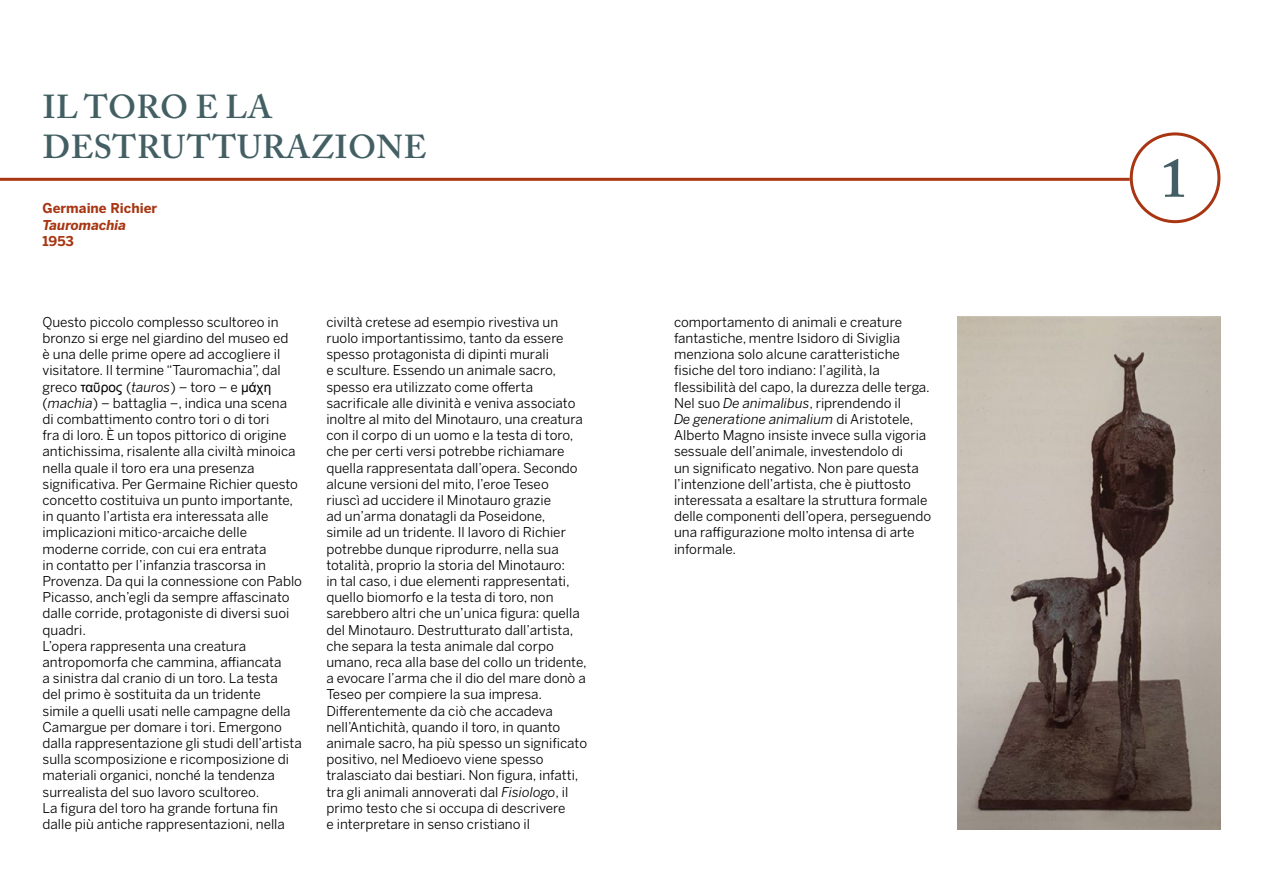
<style>
.page{position:relative;width:1263px;height:893px;background:#fff}
.page>*{position:absolute;margin:0;border:0;box-sizing:border-box;transform-origin:0 0}
.t1{font:600 55.5px "Adobe Caslon Pro";color:#435f63}
.t2{font:600 33px/39.6px "Adobe Caslon Pro";letter-spacing:.015em;color:#435f63}
.t3{font:13.5px/16.2px "Benton Sans";color:#000}
.t4{font:700 13.5px "Benton Sans";color:#a83612}
.t5{font:italic 700 13.5px "Benton Sans";color:#a83612}
.s1{font-family:"Arial"}
.s2{font-style:italic}
</style>
<div class="page">
<hr style="left:0;top:178px;width:1130px;height:3px;background:#a83612">
<div style="left:1130px;top:132px;width:90px;height:91px;border:3px solid #a83612;border-radius:50%"></div>
<img style="left:958px;top:316px;width:262px;height:513px">
<h2 class="t2" style="left:43px;top:87px;width:385px">IL TORO E LA<br>DESTRUTTURAZIONE</h2>
<p class="t4" style="left:43px;top:200px;width:116px">Germaine Richier</p>
<p class="t5" style="left:43px;top:217px;width:85px">Tauromachia</p>
<p class="t4" style="left:43px;top:233px;width:33px">1953</p>
<p class="t3" style="left:43px;top:314px;width:261px">Questo piccolo complesso scultoreo in bronzo si erge nel giardino del museo ed<br>è una delle prime opere ad accogliere il visitatore. Il termine “Tauromachia”, dal greco <span class="s1">ταῦρος</span> (<span class="s2">tauros</span>) – toro – e <span class="s1">μάχη </span>(<span class="s2">machia</span>) – battaglia –, indica una scena<br>di combattimento contro tori o di tori<br>fra di loro. È un topos pittorico di origine antichissima, risalente alla civiltà minoica nella quale il toro era una presenza significativa. Per Germaine Richier questo concetto costituiva un punto importante, in quanto l’artista era interessata alle implicazioni mitico-arcaiche delle moderne corride, con cui era entrata<br>in contatto per l’infanzia trascorsa in Provenza. Da qui la connessione con Pablo Picasso, anch’egli da sempre affascinato dalle corride, protagoniste di diversi suoi quadri.<br>L’opera rappresenta una creatura antropomorfa che cammina, affiancata<br>a sinistra dal cranio di un toro. La testa<br>del primo è sostituita da un tridente<br>simile a quelli usati nelle campagne della Camargue per domare i tori. Emergono dalla rappresentazione gli studi dell’artista sulla scomposizione e ricomposizione di materiali organici, nonché la tendenza surrealista del suo lavoro scultoreo.<br>La figura del toro ha grande fortuna fin dalle più antiche rappresentazioni, nella</p>
<p class="t3" style="left:326px;top:314px;width:262px">civiltà cretese ad esempio rivestiva un ruolo importantissimo, tanto da essere spesso protagonista di dipinti murali<br>e sculture. Essendo un animale sacro, spesso era utilizzato come offerta sacrificale alle divinità e veniva associato inoltre al mito del Minotauro, una creatura con il corpo di un uomo e la testa di toro, che per certi versi potrebbe richiamare quella rappresentata dall’opera. Secondo alcune versioni del mito, l’eroe Teseo<br>riuscì ad uccidere il Minotauro grazie<br>ad un’arma donatagli da Poseidone,<br>simile ad un tridente. Il lavoro di Richier potrebbe dunque riprodurre, nella sua totalità, proprio la storia del Minotauro:<br>in tal caso, i due elementi rappresentati, quello biomorfo e la testa di toro, non sarebbero altri che un’unica figura: quella del Minotauro. Destrutturato dall’artista, che separa la testa animale dal corpo umano, reca alla base del collo un tridente, a evocare l’arma che il dio del mare donò a Teseo per compiere la sua impresa.<br>Differentemente da ciò che accadeva nell’Antichità, quando il toro, in quanto animale sacro, ha più spesso un significato positivo, nel Medioevo viene spesso tralasciato dai bestiari. Non figura, infatti, tra gli animali annoverati dal <span class="s2">Fisiologo</span>, il primo testo che si occupa di descrivere<br>e interpretare in senso cristiano il</p>
<p class="t3" style="left:674px;top:314px;width:259px">comportamento di animali e creature fantastiche, mentre Isidoro di Siviglia menziona solo alcune caratteristiche fisiche del toro indiano: l’agilità, la flessibilità del capo, la durezza delle terga.<br>Nel suo <span class="s2">De animalibus</span>, riprendendo il<br><span class="s2">De generatione animalium</span> di Aristotele, Alberto Magno insiste invece sulla vigoria sessuale dell’animale, investendolo di<br>un significato negativo. Non pare questa l’intenzione dell’artista, che è piuttosto interessata a esaltare la struttura formale delle componenti dell’opera, perseguendo una raffigurazione molto intensa di arte informale.</p>
<h1 class="t1" style="left:1160px;top:145px;width:29px">1</h1>
</div>
